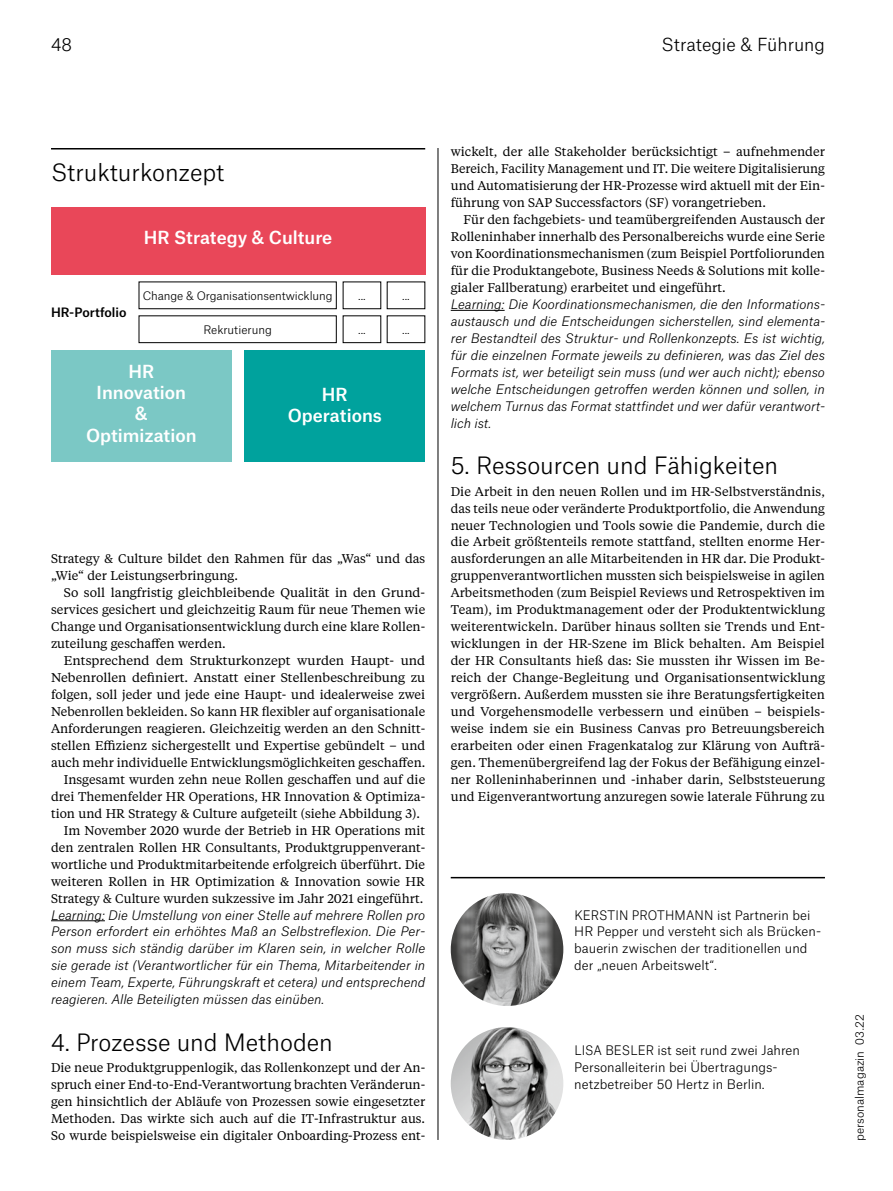
<style>
.page{position:relative;width:893px;height:1191px;background:#fff}
.page>*{position:absolute;margin:0;border:0;box-sizing:border-box;transform-origin:0 0}
.t1{font:300 22.8px "Atlas Grotesk";letter-spacing:-.005em;color:#000}
.t2{font:500 17.25px/21.3px "Atlas Grotesk";color:#fff;text-align:center}
.t3{font:300 17.25px "Atlas Grotesk";letter-spacing:-.005em;color:#000}
.t4{font:12.6px/17px "Tiempos Text";color:#000;text-align:justify}
.t5{font:italic 300 12.6px/17px "Atlas Grotesk";color:#000;text-align:justify}
.t6{font:300 12.6px/17px "Atlas Grotesk";color:#000;scale:.93 1}
.t7{font:500 12.3px "Atlas Grotesk";color:#000}
.t8{font:300 11.25px "Atlas Grotesk";letter-spacing:-.01em;color:#000}
</style>
<div class="page">
<hr style="left:438px;top:148px;width:1px;height:992px;background:#000">
<hr style="left:51px;top:920px;width:54px;height:1px;background:#000">
<hr style="left:451px;top:310px;width:54px;height:1px;background:#000">
<img style="left:451px;top:1027px;width:112px;height:113px;border-radius:56px">
<img style="left:451px;top:893px;width:112px;height:113px;border-radius:56px">
<hr style="left:451px;top:877px;width:374px;height:1px;background:#000">
<hr style="left:51px;top:148px;width:374px;height:1px;background:#000">
<div style="left:51px;top:207px;width:374px;height:68px;background:#e94759"></div>
<div style="left:51px;top:350px;width:181px;height:112px;background:#7bc8c5"></div>
<div style="left:244px;top:350px;width:181px;height:112px;background:#00a29d"></div>
<div style="left:343px;top:315px;width:38px;height:28px;border:1px solid #000"></div>
<div style="left:387px;top:315px;width:38px;height:28px;border:1px solid #000"></div>
<div style="left:139px;top:315px;width:198px;height:28px;border:1px solid #000"></div>
<h2 class="t3" style="left:51px;top:31px;width:22px">48</h2>
<h2 class="t3" style="left:662px;top:31px;width:165px">Strategie &amp; Führung</h2>
<h1 class="t1" style="left:51px;top:155px;width:175px">Strukturkonzept</h1>
<h2 class="t2" style="left:144px;top:224px;width:190px">HR Strategy &amp; Culture</h2>
<p class="t7" style="left:51px;top:302px;width:77px">HR-Portfolio</p>
<p class="t8" style="left:143px;top:287px;width:191px">Change &amp; Organisationsentwicklung</p>
<p class="t8" style="left:358px;top:287px;width:9px">...</p>
<p class="t8" style="left:358px;top:321px;width:9px">...</p>
<p class="t8" style="left:402px;top:287px;width:9px">...</p>
<p class="t8" style="left:203px;top:321px;width:70px">Rekrutierung</p>
<p class="t8" style="left:402px;top:321px;width:9px">...</p>
<h2 class="t2" style="left:86px;top:358px;width:112px">HR<br>Innovation<br>&amp;<br>Optimization</h2>
<h2 class="t2" style="left:288px;top:382px;width:96px">HR<br>Operations</h2>
<p class="t4" style="left:51px;top:550px;width:376px">Strategy &amp; Culture bildet den Rahmen für das „Was“ und das „Wie“ der Leistungserbringung.</p>
<p class="t4" style="left:51px;top:584px;width:376px;text-indent:13px">So soll langfristig gleichbleibende Qualität in den Grund&shy;services gesichert und gleichzeitig Raum für neue Themen wie Change und Organisationsentwicklung durch eine klare Rollen&shy;zuteilung geschaffen werden.</p>
<p class="t4" style="left:64px;top:651px;width:363px">Entsprechend dem Strukturkonzept wurden Haupt- und</p>
<p class="t4" style="left:51px;top:668px;width:376px">Nebenrollen definiert. Anstatt einer Stellenbeschreibung zu</p>
<p class="t4" style="left:51px;top:685px;width:376px">folgen, soll jeder und jede eine Haupt- und idealerweise zwei</p>
<p class="t4" style="left:51px;top:702px;width:376px">Nebenrollen bekleiden. So kann HR flexibler auf organisationale</p>
<p class="t4" style="left:51px;top:719px;width:376px">Anforderungen reagieren. Gleichzeitig werden an den Schnitt-</p>
<p class="t4" style="left:51px;top:736px;width:376px">stellen Effizienz sichergestellt und Expertise gebündelt – und</p>
<p class="t4" style="left:51px;top:753px;width:376px">auch mehr individuelle Entwicklungsmöglichkeiten geschaffen.</p>
<p class="t4" style="left:64px;top:770px;width:363px">Insgesamt wurden zehn neue Rollen geschaffen und auf die</p>
<p class="t4" style="left:51px;top:787px;width:376px">drei Themenfelder HR Operations, HR Innovation &amp; Optimiza-</p>
<p class="t4" style="left:51px;top:804px;width:370px">tion und HR Strategy &amp; Culture aufgeteilt (siehe Abbildung 3).</p>
<p class="t4" style="left:64px;top:821px;width:363px">Im November 2020 wurde der Betrieb in HR Operations mit</p>
<p class="t4" style="left:51px;top:838px;width:376px">den zentralen Rollen HR Consultants, Produktgruppenverant-</p>
<p class="t4" style="left:51px;top:855px;width:376px">wortliche und Produktmitarbeitende erfolgreich überführt. Die</p>
<p class="t4" style="left:51px;top:872px;width:376px">weiteren Rollen in HR Optimization &amp; Innovation sowie HR</p>
<p class="t4" style="left:51px;top:889px;width:374px">Strategy &amp; Culture wurden sukzessive im Jahr 2021 eingeführt.</p>
<p class="t5" style="left:51px;top:905px;width:376px">Learning: Die Umstellung von einer Stelle auf mehrere Rollen pro Person erfordert ein erhöhtes Maß an Selbstreflexion. Die Per&shy;son muss sich ständig darüber im Klaren sein, in welcher Rolle sie gerade ist (Verantwortlicher für ein Thema, Mitarbeitender in einem Team, Experte, Führungskraft et cetera) und entsprechend reagieren. Alle Beteiligten müssen das einüben.</p>
<h1 class="t1" style="left:51px;top:1024px;width:283px">4. Prozesse und Methoden</h1>
<p class="t4" style="left:51px;top:1058px;width:376px">Die neue Produktgruppenlogik, das Rollenkonzept und der An&shy;spruch einer End-to-End-Verantwortung brachten Veränderun&shy;gen hinsichtlich der Abläufe von Prozessen sowie eingesetzter Methoden. Das wirkte sich auch auf die IT-Infrastruktur aus.<br>So wurde beispielsweise ein digitaler Onboarding-Prozess ent-</p>
<p class="t4" style="left:451px;top:143px;width:376px">wickelt, der alle Stakeholder berücksichtigt – aufnehmender Bereich, Facility Management und IT. Die weitere Digitalisierung und Automatisierung der HR-Prozesse wird aktuell mit der Ein&shy;führung von SAP Successfactors (SF) vorangetrieben.</p>
<p class="t4" style="left:451px;top:211px;width:376px;text-indent:13px">Für den fachgebiets- und teamübergreifenden Austausch der Rolleninhaber innerhalb des Personalbereichs wurde eine Serie von Koordinationsmechanismen (zum Beispiel Portfoliorunden für die Produktangebote, Business Needs &amp; Solutions mit kolle&shy;gialer Fallberatung) erarbeitet und eingeführt.</p>
<p class="t5" style="left:451px;top:294px;width:376px">Learning: Die Koordinationsmechanismen, die den Informations&shy;austausch und die Entscheidungen sicherstellen, sind elementa&shy;rer Bestandteil des Struktur- und Rollenkonzepts. Es ist wichtig, für die einzelnen Formate jeweils zu definieren, was das Ziel des Formats ist, wer beteiligt sein muss (und wer auch nicht); ebenso welche Entscheidungen getroffen werden können und sollen, in welchem Turnus das Format stattfindet und wer dafür verantwort&shy;lich ist.</p>
<h1 class="t1" style="left:451px;top:447px;width:329px">5. Ressourcen und Fähigkeiten</h1>
<p class="t4" style="left:451px;top:482px;width:376px">Die Arbeit in den neuen Rollen und im HR-Selbstverständnis, das teils neue oder veränderte Produktportfolio, die Anwendung neuer Technologien und Tools sowie die Pandemie, durch die die Arbeit größtenteils remote stattfand, stellten enorme Her&shy;ausforderungen an alle Mitarbeitenden in HR dar. Die Produkt&shy;gruppenverantwortlichen mussten sich beispielsweise in agilen Arbeitsmethoden (zum Beispiel Reviews und Retrospektiven im Team), im Produktmanagement oder der Produktentwicklung weiterentwickeln. Darüber hinaus sollten sie Trends und Ent&shy;wicklungen in der HR-Szene im Blick behalten. Am Beispiel der HR Consultants hieß das: Sie mussten ihr Wissen im Be&shy;reich der Change-Begleitung und Organisationsentwicklung vergrößern. Außerdem mussten sie ihre Beratungsfertigkeiten und Vorgehensmodelle verbessern und einüben – beispiels&shy;weise indem sie ein Business Canvas pro Betreuungsbereich erarbeiten oder einen Fragenkatalog zur Klärung von Aufträ&shy;gen. Themenübergreifend lag der Fokus der Befähigung einzel&shy;ner Rolleninhaberinnen und -inhaber darin, Selbststeuerung und Eigenverantwortung anzuregen sowie laterale Führung zu</p>
<p class="t6" style="left:574px;top:905px;width:267px">KERSTIN PROTHMANN ist Partnerin bei HR Pepper und versteht sich als Brücken&shy;bauerin zwischen der traditionellen und der „neuen Arbeitswelt“.</p>
<p class="t6" style="left:574px;top:1040px;width:244px">LISA BESLER ist seit rund zwei Jahren<br>Personalleiterin bei Übertragungs&shy;netzbetreiber 50 Hertz in Berlin.</p>
<p class="t8" style="left:851px;top:1141px;width:128px;rotate:-90deg">personalmagazin 03.22</p>
</div>
